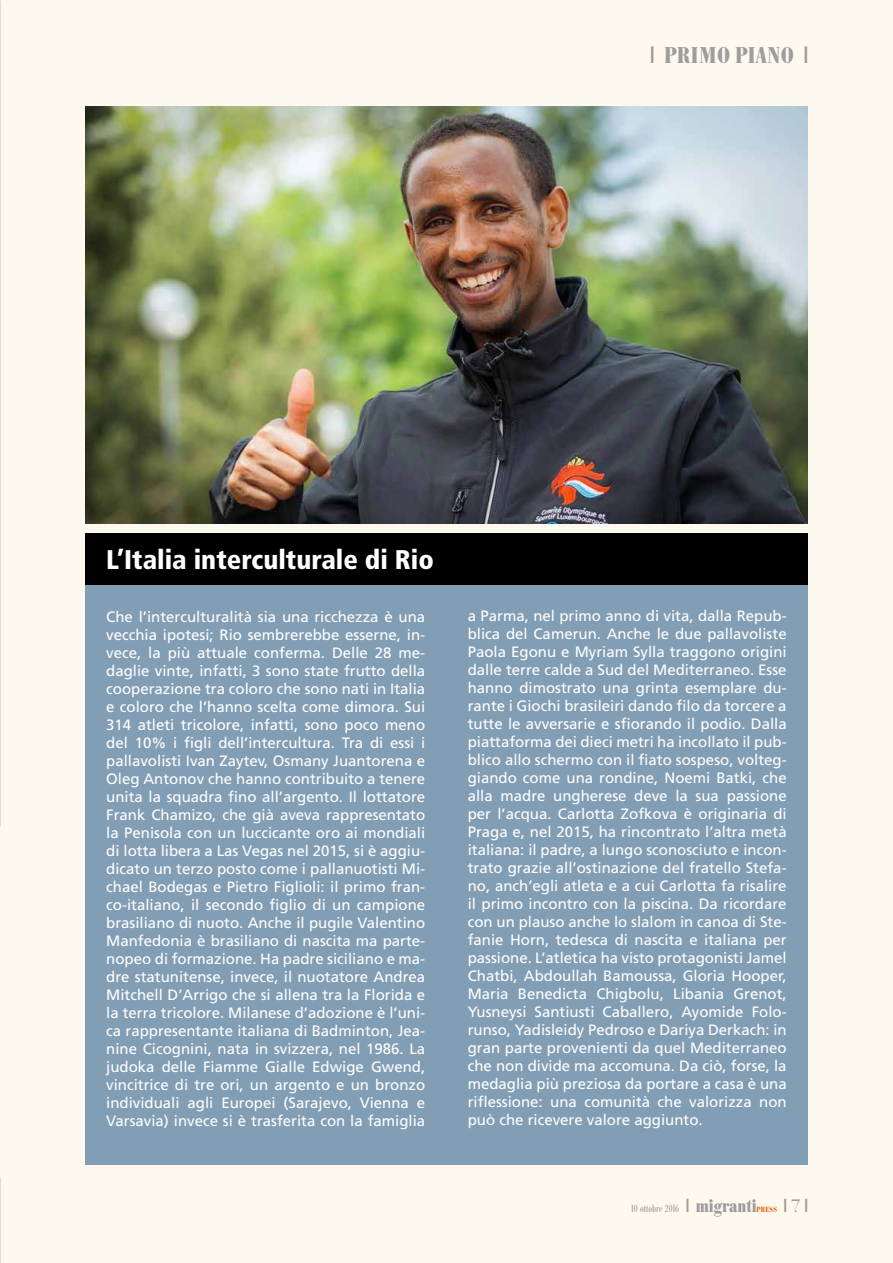
<style>
.page{position:relative;width:893px;height:1263px;background:#fef9ef}
.page>*{position:absolute;margin:0;border:0;box-sizing:border-box;transform-origin:0 0}
.t1{font:900 condensed 27px "Frutiger";color:#fff}
.t2{font:700 condensed 22.5px "Bodoni BE";letter-spacing:.03em;color:#9d9d9c}
.t3{font:18px "False Positive BRK";color:#9d9d9c}
.t4{font:15px/18px "Frutiger";color:#fff;text-align:justify}
.t5{font:condensed 10.5px "Bodoni BE";color:#9d9d9c}
.t6{font:700 condensed 7.5px "Bodoni BE";letter-spacing:.04em;color:#e76d23}
.s1{font-family:"False Positive BRK";font-weight:400;font-stretch:normal}
.s2{font-family:"False Positive BRK";font-stretch:normal;font-size:18px}
.s3{font-weight:700;font-size:18px}
.s4{font-family:"Bauer Bodoni Std"}
</style>
<div class="page">
<div style="left:85px;top:534px;width:723px;height:631px;background:#829eb5"></div>
<div style="left:85px;top:534px;width:723px;height:51px;background:#000"></div>
<img style="left:85px;top:106px;width:723px;height:417px">
<h2 class="t2" style="left:651px;top:43px;width:159px"><span class="s1">1</span> PRIMO PIANO <span class="s1">1</span></h2>
<h1 class="t1" style="left:106px;top:544px;width:329px">L’Italia interculturale di Rio</h1>
<p class="t4" style="left:106px;top:607px;width:320px">Che l’interculturalità sia una ricchezza è una vecchia ipotesi; Rio sembrerebbe esserne, in&shy;vece, la più attuale conferma. Delle 28 me&shy;daglie vinte, infatti, 3 sono state frutto della cooperazione tra coloro che sono nati in Italia e coloro che l’hanno scelta come dimora. Sui 314 atleti tricolore, infatti, sono poco meno del 10% i figli dell’intercultura. Tra di essi i pallavolisti Ivan Zaytev, Osmany Juantorena e Oleg Antonov che hanno contribuito a tenere unita la squadra fino all’argento. Il lottatore Frank Chamizo, che già aveva rappresentato la Penisola con un luccicante oro ai mondiali di lotta libera a Las Vegas nel 2015, si è aggiu&shy;dicato un terzo posto come i pallanuotisti Mi&shy;chael Bodegas e Pietro Figlioli: il primo fran&shy;co-italiano, il secondo figlio di un campione brasiliano di nuoto. Anche il pugile Valentino Manfedonia è brasiliano di nascita ma parte&shy;nopeo di formazione. Ha padre siciliano e ma&shy;dre statunitense, invece, il nuotatore Andrea Mitchell D’Arrigo che si allena tra la Florida e la terra tricolore. Milanese d’adozione è l’uni&shy;ca rappresentante italiana di Badminton, Jea&shy;nine Cicognini, nata in svizzera, nel 1986. La judoka delle Fiamme Gialle Edwige Gwend, vincitrice di tre ori, un argento e un bronzo individuali agli Europei (Sarajevo, Vienna e Varsavia) invece si è trasferita con la famiglia</p>
<p class="t4" style="left:468px;top:607px;width:320px">a Parma, nel primo anno di vita, dalla Repub&shy;blica del Camerun. Anche le due pallavoliste Paola Egonu e Myriam Sylla traggono origini dalle terre calde a Sud del Mediterraneo. Esse hanno dimostrato una grinta esemplare du&shy;rante i Giochi brasileiri dando filo da torcere a tutte le avversarie e sfiorando il podio. Dalla piattaforma dei dieci metri ha incollato il pub&shy;blico allo schermo con il fiato sospeso, volteg&shy;giando come una rondine, Noemi Batki, che alla madre ungherese deve la sua passione per l’acqua. Carlotta Zofkova è originaria di Praga e, nel 2015, ha rincontrato l’altra metà italiana: il padre, a lungo sconosciuto e incon&shy;trato grazie all’ostinazione del fratello Stefa&shy;no, anch’egli atleta e a cui Carlotta fa risalire il primo incontro con la piscina. Da ricordare con un plauso anche lo slalom in canoa di Ste&shy;fanie Horn, tedesca di nascita e italiana per passione. L’atletica ha visto protagonisti Jamel Chatbi, Abdoullah Bamoussa, Gloria Hooper, Maria Benedicta Chigbolu, Libania Grenot, Yusneysi Santiusti Caballero, Ayomide Folo&shy;runso, Yadisleidy Pedroso e Dariya Derkach: in gran parte provenienti da quel Mediterraneo che non divide ma accomuna. Da ciò, forse, la medaglia più preziosa da portare a casa è una riflessione: una comunità che valorizza non può che ricevere valore aggiunto.</p>
<p class="t5" style="left:630px;top:1203px;width:127px">10 ottobre 2016 <span class="s2">1</span> <span class="s3">migranti</span></p>
<p class="t6" style="left:756px;top:1205px;width:22px">PRESS</p>
<p class="t3" style="left:784px;top:1196px;width:26px">1<span class="s4">7</span>1</p>
</div>
